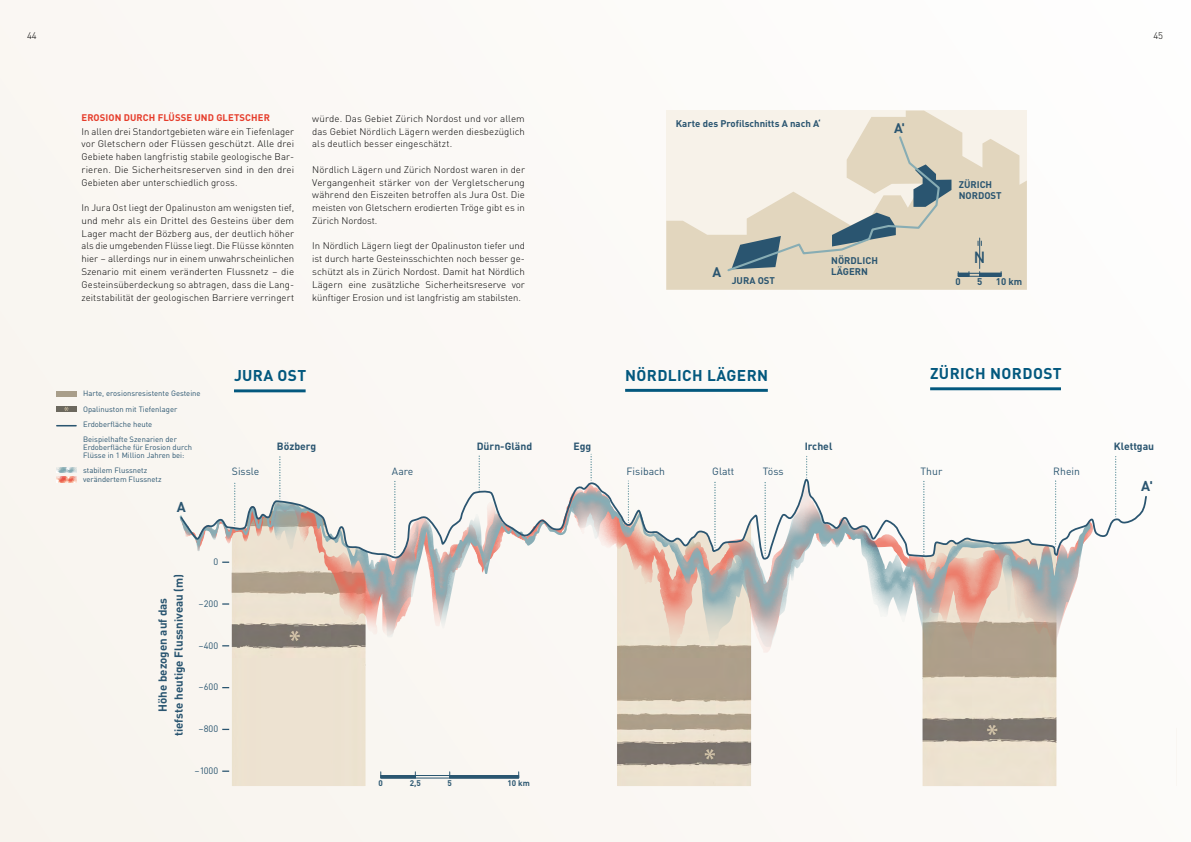
<style>
.page{position:relative;width:1191px;height:842px;background:#fbf9f5}
.page>*{position:absolute;margin:0;border:0;box-sizing:border-box;transform-origin:0 0}
.t1{font:500 16px "DINOT";color:#2a5570}
.t2{font:700 15.4px "DINOT";letter-spacing:.025em;color:#03587e}
.t3{font:700 14.2px "DINOT";color:#2a5570}
.t4{font:700 13.7px "DINOT";color:#2a5570}
.t5{font:700 11.6px/16.2px "DINOT";color:#2a5570;text-align:center}
.t6{font:10.4px "DINOT";color:#2a5570}
.t7{font:700 10.4px "DINOT";color:#2a5570}
.t8{font:700 9.6px/11px "DINOT";color:#2a5570}
.t9{font:300 9.5px/12.8px "DINOT";letter-spacing:.005em;color:#000;text-align:justify}
.t10{font:700 9.5px "DINOT";letter-spacing:.01em;color:#e63c2a}
.t11{font:9.2px "DINOT";color:#2a5570}
.t12{font:700 8.1px "DINOT";color:#2a5670}
.t13{font:7.7px/15.3px "DINOT";color:#2a5570}
.t14{font:700 5.4px "DINOT";color:#2a5570}
.s1{font-size:13.9px}
</style>
<div class="page">
<svg style="left:666px;top:111px;width:360px;height:179px;fill:#e2d6be"></svg>
<svg style="left:725px;top:135px;width:226px;height:138px"></svg>
<svg style="left:958px;top:272px;width:11px;height:4px"></svg>
<div style="left:979px;top:273px;width:22px;height:3px;border:1px solid #2a5570"></div>
<hr style="left:958px;top:273px;width:43px;height:1px;background:#2a5570">
<hr style="left:979px;top:238px;width:1px;height:30px;background:#2a5570">
<svg style="left:977px;top:241px;width:5px;height:5px"></svg>
<img style="left:228px;top:561px;width:829px;height:225px">
<svg style="left:222px;top:603px;width:7px;height:2px"></svg>
<svg style="left:222px;top:770px;width:7px;height:2px"></svg>
<svg style="left:1115px;top:456px;width:1px;height:20px"></svg>
<svg style="left:279px;top:456px;width:1px;height:20px"></svg>
<svg style="left:660px;top:456px;width:147px;height:129px"></svg>
<svg style="left:443px;top:454px;width:148px;height:108px"></svg>
<svg style="left:179px;top:476px;width:968px;height:85px"></svg>
<div style="left:380px;top:775px;width:35px;height:3px;border:1px solid #2a5670"></div>
<div style="left:449px;top:775px;width:70px;height:3px;border:1px solid #2a5670"></div>
<hr style="left:381px;top:775px;width:138px;height:1px;background:#2a5670">
<hr style="left:625px;top:389px;width:143px;height:3px;background:#03587e">
<hr style="left:234px;top:389px;width:72px;height:3px;background:#03587e">
<hr style="left:930px;top:387px;width:131px;height:3px;background:#03587e">
<div style="left:56px;top:406px;width:21px;height:6px;background:#6c685e"></div>
<div style="left:56px;top:391px;width:21px;height:5px;background:#a99e8a"></div>
<svg style="left:57px;top:425px;width:19px;height:1px"></svg>
<svg style="left:57px;top:476px;width:20px;height:6px"></svg>
<svg style="left:56px;top:467px;width:21px;height:6px"></svg>
<svg style="left:64px;top:407px;width:5px;height:4px"></svg>
<p class="t9" style="left:27px;top:29px;width:11px">44</p>
<p class="t10" style="left:82px;top:110px;width:190px">EROSION DURCH FLÜSSE UND GLETSCHER</p>
<p class="t9" style="left:81px;top:124px;width:214px">In allen drei Standortgebieten wäre ein Tiefenlager vor Gletschern oder Flüssen geschützt. Alle drei Gebiete haben langfristig stabile geologische Bar&shy;rieren. Die Sicherheitsreserven sind in den drei Gebieten aber unterschiedlich gross.</p>
<p class="t9" style="left:81px;top:201px;width:214px">In Jura Ost liegt der Opalinuston am wenigsten tief, und mehr als ein Drittel des Gesteins über dem Lager macht der Bözberg aus, der deutlich höher als die umgebenden Flüsse liegt. Die Flüsse könnten hier – allerdings nur in einem unwahrscheinlichen Szenario mit einem veränderten Flussnetz – die Gesteinsüberdeckung so abtragen, dass die Lang&shy;zeitstabilität der geologischen Barriere verringert</p>
<p class="t9" style="left:312px;top:111px;width:214px">würde. Das Gebiet Zürich Nordost und vor allem das Gebiet Nördlich Lägern werden diesbezüglich als deutlich besser eingeschätzt.</p>
<p class="t9" style="left:312px;top:162px;width:214px">Nördlich Lägern und Zürich Nordost waren in der Vergangenheit stärker von der Vergletscherung während den Eiszeiten betroffen als Jura Ost. Die meisten von Gletschern erodierten Tröge gibt es in Zürich Nordost.</p>
<p class="t9" style="left:312px;top:239px;width:214px">In Nördlich Lägern liegt der Opalinuston tiefer und ist durch harte Gesteinsschichten noch besser ge&shy;schützt als in Zürich Nordost. Damit hat Nördlich Lägern eine zusätzliche Sicherheitsreserve vor künftiger Erosion und ist langfristig am stabilsten.</p>
<h1 class="t1" style="left:974px;top:245px;width:13px">N</h1>
<p class="t8" style="left:676px;top:117px;width:146px">Karte des Profilschnitts A nach A‘</p>
<h3 class="t4" style="left:894px;top:117px;width:12px">A'</h3>
<p class="t8" style="left:958px;top:178px;width:44px">ZÜRICH<br>NORDOST</p>
<p class="t8" style="left:831px;top:254px;width:48px">NÖRDLICH<br>LÄGERN</p>
<h3 class="t4" style="left:712px;top:261px;width:10px">A</h3>
<p class="t8" style="left:731px;top:274px;width:45px">JURA OST</p>
<p class="t8" style="left:955px;top:275px;width:7px">0</p>
<p class="t8" style="left:977px;top:275px;width:7px">5</p>
<p class="t8" style="left:995px;top:275px;width:28px">10 km</p>
<h2 class="t2" style="left:234px;top:363px;width:74px">JURA OST</h2>
<h2 class="t2" style="left:625px;top:363px;width:145px">NÖRDLICH LÄGERN</h2>
<h2 class="t2" style="left:930px;top:361px;width:133px">ZÜRICH NORDOST</h2>
<p class="t9" style="left:1153px;top:29px;width:11px">45</p>
<p class="t13" style="left:83px;top:385px;width:119px">Harte, erosionsresistente Gesteine<br>Opalinuston mit Tiefenlager<br>Erdoberfläche heute<br>Beispielhafte Szenarien der</p>
<p class="t13" style="left:83px;top:443px;width:110px;line-height:7.7px">Erdoberfläche für Erosion durch<br>Flüsse in 1 Million Jahren bei:</p>
<p class="t13" style="left:83px;top:465px;width:80px;line-height:9.2px">stabilem Flussnetz verändertem Flussnetz</p>
<h3 class="t3" style="left:177px;top:496px;width:11px">A</h3>
<p class="t7" style="left:277px;top:438px;width:41px">Bözberg</p>
<p class="t7" style="left:477px;top:438px;width:57px">Dürn-Gländ</p>
<p class="t7" style="left:573px;top:438px;width:19px">Egg</p>
<p class="t7" style="left:804px;top:438px;width:29px">Irchel</p>
<p class="t7" style="left:1113px;top:438px;width:42px">Klettgau</p>
<p class="t6" style="left:626px;top:464px;width:40px">Fisibach</p>
<p class="t6" style="left:712px;top:464px;width:24px">Glatt</p>
<p class="t6" style="left:762px;top:464px;width:22px">Töss</p>
<p class="t6" style="left:920px;top:464px;width:23px">Thur</p>
<p class="t6" style="left:1053px;top:464px;width:28px">Rhein</p>
<p class="t6" style="left:232px;top:463px;width:29px">Sissle</p>
<p class="t6" style="left:392px;top:463px;width:23px">Aare</p>
<h3 class="t3" style="left:1141px;top:474px;width:13px">A<span class="s1">'</span></h3>
<p class="t5" style="left:153px;top:736px;width:164px;rotate:-90deg">Höhe bezogen auf das<br>tiefste heutige Flussniveau (m)</p>
<p class="t14" style="left:181px;top:635px;width:4px">0</p>
<p class="t11" style="left:213px;top:555px;width:6px">0</p>
<p class="t11" style="left:198px;top:597px;width:21px">–200</p>
<p class="t11" style="left:198px;top:638px;width:21px">–400</p>
<p class="t11" style="left:198px;top:680px;width:21px">–600</p>
<p class="t11" style="left:198px;top:722px;width:21px">–800</p>
<p class="t11" style="left:194px;top:764px;width:25px">–1000</p>
<p class="t12" style="left:378px;top:776px;width:6px">0</p>
<p class="t12" style="left:410px;top:776px;width:13px">2,5</p>
<p class="t12" style="left:447px;top:776px;width:6px">5</p>
<p class="t12" style="left:507px;top:776px;width:24px">10 km</p>
</div>
